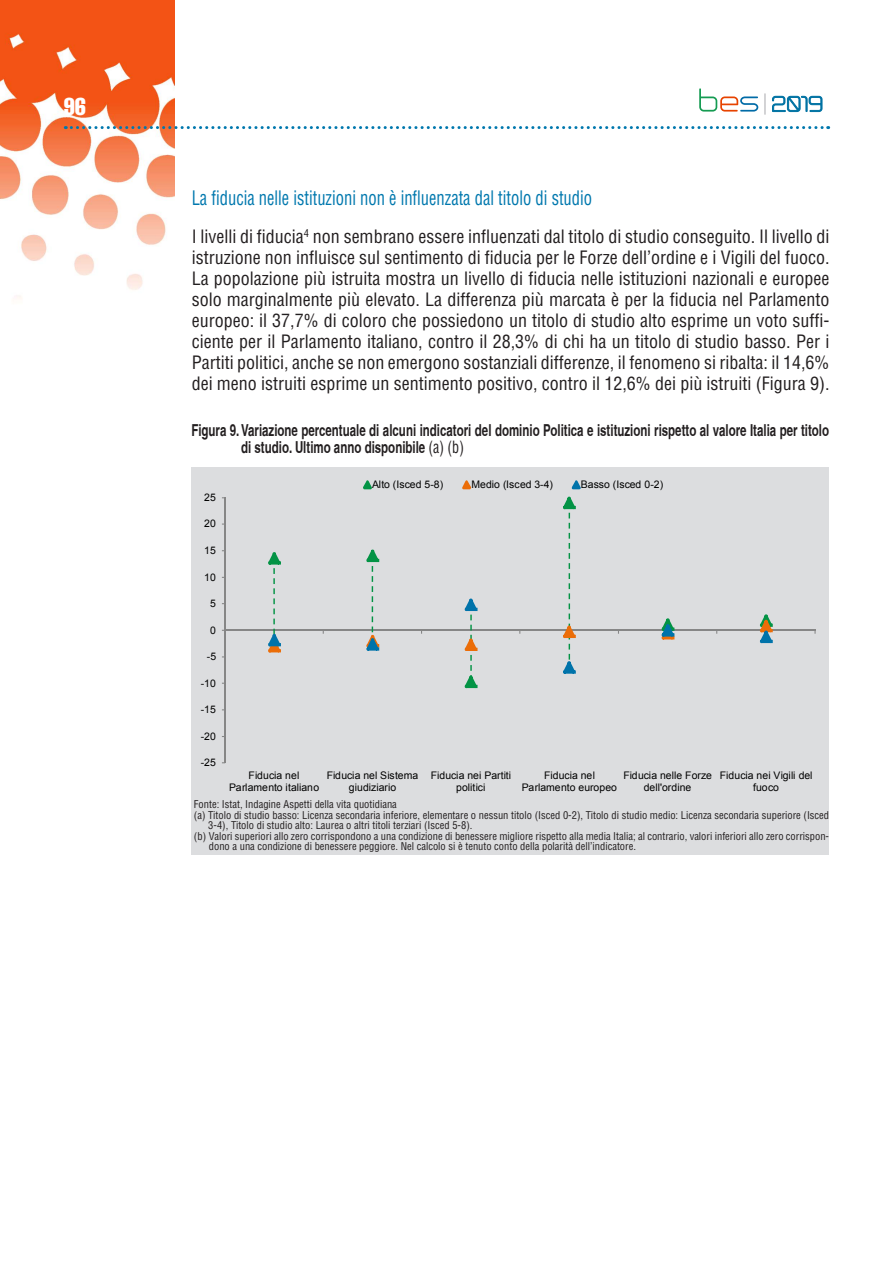
<style>
.page{position:relative;width:893px;height:1263px;background:#fff}
.page>*{position:absolute;margin:0;border:0;box-sizing:border-box;transform-origin:0 0}
.t1{font:24px "Helvetica LT Std Comp";color:#fff}
.t2{font:condensed 19.5px "Helvetica LT Std";color:#0078ae;scale:.85 1}
.t3{font:condensed 18px/21px "Helvetica LT Std";color:#231f20;text-align:justify}
.t4{font:700 condensed 16.5px/16.5px "Helvetica";color:#231f20;scale:.85 1}
.t5{font:condensed 10.5px "Helvetica LT Std";color:#231f20}
.t6{font:10.5px/12.3px "Arial";letter-spacing:-.005em;color:#000;text-align:center}
.s1{font-family:"Helvetica LT Std";font-weight:400}
</style>
<div class="page">
<img style="left:0;top:0;width:174px;height:299px">
<svg style="left:65px;top:126px;width:764px;height:3px"></svg>
<svg style="left:765px;top:94px;width:1px;height:20px"></svg>
<svg style="left:699px;top:88px;width:59px;height:24px"></svg>
<svg style="left:772px;top:96px;width:51px;height:16px"></svg>
<div style="left:191px;top:467px;width:638px;height:388px;background:#dcdddf"></div>
<hr style="left:224px;top:498px;width:1px;height:265px;background:#868686">
<hr style="left:225px;top:630px;width:590px;height:1px;background:#868686">
<svg style="left:268px;top:552px;width:13px;height:100px"></svg>
<svg style="left:366px;top:549px;width:13px;height:102px"></svg>
<svg style="left:464px;top:598px;width:13px;height:90px"></svg>
<svg style="left:562px;top:496px;width:14px;height:178px"></svg>
<svg style="left:661px;top:618px;width:13px;height:21px"></svg>
<svg style="left:759px;top:614px;width:14px;height:29px"></svg>
<svg style="left:363px;top:480px;width:9px;height:9px"></svg>
<svg style="left:462px;top:480px;width:9px;height:9px"></svg>
<svg style="left:572px;top:480px;width:9px;height:9px"></svg>
<h1 class="t1" style="left:64px;top:91px;width:24px">96</h1>
<p class="t2" style="left:192px;top:186px;width:473px">La fiducia nelle istituzioni non è influenzata dal titolo di studio</p>
<p class="t3" style="left:192px;top:226px;width:639px">I livelli di fiducia<sup>4</sup> non sembrano essere influenzati dal titolo di studio conseguito. Il livello di istruzione non influisce sul sentimento di fiducia per le Forze dell’ordine e i Vigili del fuoco.<br>La popolazione più istruita mostra un livello di fiducia nelle istituzioni nazionali e europee solo marginalmente più elevato. La differenza più marcata è per la fiducia nel Parlamento europeo: il 37,7% di coloro che possiedono un titolo di studio alto esprime un voto suffi&shy;ciente per il Parlamento italiano, contro il 28,3% di chi ha un titolo di studio basso. Per i Partiti politici, anche se non emergono sostanziali differenze, il fenomeno si ribalta: il 14,6% dei meno istruiti esprime un sentimento positivo, contro il 12,6% dei più istruiti (Figura 9).</p>
<p class="t4" style="left:241px;top:422px;width:693px;text-indent:-50px">Figura 9. Variazione percentuale di alcuni indicatori del dominio Politica e istituzioni rispetto al valore Italia per titolo di studio. Ultimo anno disponibile <span class="s1">(a) (b)</span></p>
<p class="t6" style="left:204px;top:491px;width:13px">25</p>
<p class="t6" style="left:204px;top:518px;width:13px">20</p>
<p class="t6" style="left:204px;top:544px;width:13px">15</p>
<p class="t6" style="left:204px;top:571px;width:13px">10</p>
<p class="t6" style="left:210px;top:597px;width:7px">5</p>
<p class="t6" style="left:210px;top:624px;width:7px">0</p>
<p class="t6" style="left:207px;top:651px;width:11px">-5</p>
<p class="t6" style="left:201px;top:677px;width:17px">-10</p>
<p class="t6" style="left:201px;top:703px;width:17px">-15</p>
<p class="t6" style="left:201px;top:730px;width:17px">-20</p>
<p class="t6" style="left:201px;top:756px;width:17px">-25</p>
<p class="t6" style="left:372px;top:478px;width:73px">Alto (Isced 5-8)</p>
<p class="t6" style="left:471px;top:478px;width:83px">Medio (Isced 3-4)</p>
<p class="t6" style="left:581px;top:478px;width:84px">Basso (Isced 0-2)</p>
<p class="t6" style="left:229px;top:769px;width:92px">Fiducia nel<br>Parlamento italiano</p>
<p class="t6" style="left:327px;top:769px;width:93px">Fiducia nel Sistema giudiziario</p>
<p class="t6" style="left:431px;top:769px;width:82px">Fiducia nei Partiti politici</p>
<p class="t6" style="left:522px;top:769px;width:97px">Fiducia nel<br>Parlamento europeo</p>
<p class="t6" style="left:623px;top:769px;width:90px">Fiducia nelle Forze dell'ordine</p>
<p class="t6" style="left:720px;top:769px;width:94px">Fiducia nei Vigili del fuoco</p>
<p class="t5" style="left:194px;top:797px;width:204px">Fonte: Istat, Indagine Aspetti della vita quotidiana</p>
<p class="t5" style="left:194px;top:808px;width:637px">(a) Titolo di studio basso: Licenza secondaria inferiore, elementare o nessun titolo (Isced 0-2), Titolo di studio medio: Licenza secondaria superiore (Isced</p>
<p class="t5" style="left:208px;top:818px;width:266px">3-4), Titolo di studio alto: Laurea o altri titoli terziari (Isced 5-8).</p>
<p class="t5" style="left:194px;top:829px;width:637px">(b) Valori superiori allo zero corrispondono a una condizione di benessere migliore rispetto alla media Italia; al contrario, valori inferiori allo zero corrispon-</p>
<p class="t5" style="left:209px;top:839px;width:429px">dono a una condizione di benessere peggiore. Nel calcolo si è tenuto conto della polarità dell’indicatore.</p>
</div>
